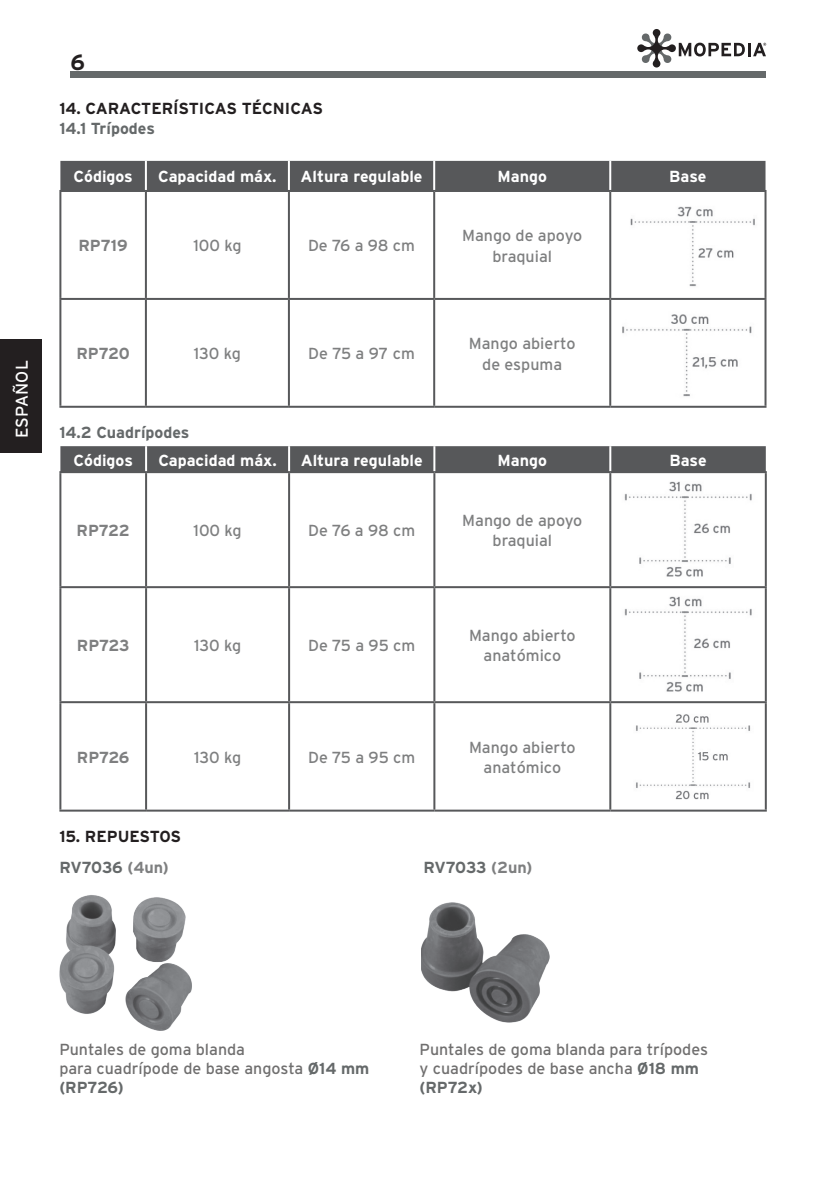
<style>
.page{position:relative;width:839px;height:1191px;background:#fff}
.page>*{position:absolute;margin:0;border:0;box-sizing:border-box;transform-origin:0 0}
.t1{font:700 22px "Interstate";color:#231f20}
.t2{font:17px "Interstate";letter-spacing:.005em;color:#fff}
.t3{font:16px/20.4px "Interstate";color:#7e7f80;text-align:center}
.t4{font:16px/19.2px "Interstate";color:#706f6f}
.t5{font:700 16px "Interstate";color:#fff}
.t6{font:700 16px/31px "Interstate";color:#231f20}
.t7{font:700 16px "Interstate";color:#65696a}
.t8{font:700 16px "Interstate";color:#7e7f80}
.s1{color:#65696a}
.s2{color:#7e7f80}
.s3{font-weight:700;color:#65696a}
</style>
<div class="page">
<div style="left:70px;top:71px;width:695px;height:7px;background:#65696a"></div>
<svg style="left:637px;top:29px;width:128px;height:39px"></svg>
<div style="left:0;top:340px;width:41px;height:113px;background:#231f20"></div>
<div style="left:60px;top:161px;width:705px;height:29px;background:#57585a"></div>
<hr style="left:145px;top:161px;width:2px;height:29px;background:#fff">
<hr style="left:288px;top:161px;width:2px;height:29px;background:#fff">
<hr style="left:433px;top:161px;width:2px;height:29px;background:#fff">
<hr style="left:609px;top:161px;width:2px;height:29px;background:#fff">
<hr style="left:59px;top:190px;width:87px;height:2px;background:#57585a">
<hr style="left:59px;top:192px;width:2px;height:106px;background:#57585a">
<hr style="left:146px;top:190px;width:143px;height:2px;background:#57585a">
<hr style="left:145px;top:192px;width:2px;height:106px;background:#57585a">
<hr style="left:289px;top:190px;width:145px;height:2px;background:#57585a">
<hr style="left:288px;top:192px;width:2px;height:106px;background:#57585a">
<hr style="left:434px;top:190px;width:176px;height:2px;background:#57585a">
<hr style="left:433px;top:192px;width:2px;height:106px;background:#57585a">
<hr style="left:610px;top:190px;width:156px;height:2px;background:#57585a">
<hr style="left:609px;top:192px;width:2px;height:106px;background:#57585a">
<hr style="left:764px;top:192px;width:2px;height:106px;background:#57585a">
<hr style="left:59px;top:298px;width:87px;height:2px;background:#57585a">
<hr style="left:59px;top:300px;width:2px;height:106px;background:#57585a">
<hr style="left:146px;top:298px;width:143px;height:2px;background:#57585a">
<hr style="left:145px;top:300px;width:2px;height:106px;background:#57585a">
<hr style="left:289px;top:298px;width:145px;height:2px;background:#57585a">
<hr style="left:288px;top:300px;width:2px;height:106px;background:#57585a">
<hr style="left:434px;top:298px;width:176px;height:2px;background:#57585a">
<hr style="left:433px;top:300px;width:2px;height:106px;background:#57585a">
<hr style="left:610px;top:298px;width:156px;height:2px;background:#57585a">
<hr style="left:609px;top:300px;width:2px;height:106px;background:#57585a">
<hr style="left:764px;top:300px;width:2px;height:106px;background:#57585a">
<hr style="left:59px;top:406px;width:87px;height:2px;background:#57585a">
<hr style="left:146px;top:406px;width:143px;height:2px;background:#57585a">
<hr style="left:289px;top:406px;width:145px;height:2px;background:#57585a">
<hr style="left:434px;top:406px;width:176px;height:2px;background:#57585a">
<hr style="left:610px;top:406px;width:156px;height:2px;background:#57585a">
<img style="left:630px;top:206px;width:125px;height:81px">
<img style="left:622px;top:314px;width:130px;height:83px">
<div style="left:60px;top:446px;width:705px;height:25px;background:#57585a"></div>
<hr style="left:59px;top:471px;width:87px;height:2px;background:#57585a">
<hr style="left:59px;top:473px;width:2px;height:113px;background:#57585a">
<hr style="left:146px;top:471px;width:143px;height:2px;background:#57585a">
<hr style="left:145px;top:473px;width:2px;height:113px;background:#57585a">
<hr style="left:289px;top:471px;width:145px;height:2px;background:#57585a">
<hr style="left:288px;top:473px;width:2px;height:113px;background:#57585a">
<hr style="left:434px;top:471px;width:176px;height:2px;background:#57585a">
<hr style="left:433px;top:473px;width:2px;height:113px;background:#57585a">
<hr style="left:610px;top:471px;width:156px;height:2px;background:#57585a">
<hr style="left:609px;top:473px;width:2px;height:113px;background:#57585a">
<hr style="left:764px;top:473px;width:2px;height:113px;background:#57585a">
<hr style="left:59px;top:586px;width:87px;height:2px;background:#57585a">
<hr style="left:59px;top:588px;width:2px;height:113px;background:#57585a">
<hr style="left:146px;top:586px;width:143px;height:2px;background:#57585a">
<hr style="left:145px;top:588px;width:2px;height:113px;background:#57585a">
<hr style="left:289px;top:586px;width:145px;height:2px;background:#57585a">
<hr style="left:288px;top:588px;width:2px;height:113px;background:#57585a">
<hr style="left:434px;top:586px;width:176px;height:2px;background:#57585a">
<hr style="left:433px;top:588px;width:2px;height:113px;background:#57585a">
<hr style="left:610px;top:586px;width:156px;height:2px;background:#57585a">
<hr style="left:609px;top:588px;width:2px;height:113px;background:#57585a">
<hr style="left:764px;top:588px;width:2px;height:113px;background:#57585a">
<hr style="left:59px;top:701px;width:87px;height:2px;background:#57585a">
<hr style="left:59px;top:703px;width:2px;height:106px;background:#57585a">
<hr style="left:146px;top:701px;width:143px;height:2px;background:#57585a">
<hr style="left:145px;top:703px;width:2px;height:106px;background:#57585a">
<hr style="left:289px;top:701px;width:145px;height:2px;background:#57585a">
<hr style="left:288px;top:703px;width:2px;height:106px;background:#57585a">
<hr style="left:434px;top:701px;width:176px;height:2px;background:#57585a">
<hr style="left:433px;top:703px;width:2px;height:106px;background:#57585a">
<hr style="left:610px;top:701px;width:156px;height:2px;background:#57585a">
<hr style="left:609px;top:703px;width:2px;height:106px;background:#57585a">
<hr style="left:764px;top:703px;width:2px;height:106px;background:#57585a">
<hr style="left:59px;top:809px;width:87px;height:2px;background:#57585a">
<hr style="left:146px;top:809px;width:143px;height:2px;background:#57585a">
<hr style="left:289px;top:809px;width:145px;height:2px;background:#57585a">
<hr style="left:434px;top:809px;width:176px;height:2px;background:#57585a">
<hr style="left:610px;top:809px;width:156px;height:2px;background:#57585a">
<hr style="left:145px;top:446px;width:2px;height:25px;background:#fff">
<hr style="left:288px;top:446px;width:2px;height:25px;background:#fff">
<hr style="left:433px;top:446px;width:2px;height:25px;background:#fff">
<hr style="left:609px;top:446px;width:2px;height:25px;background:#fff">
<img style="left:624px;top:481px;width:128px;height:96px">
<img style="left:624px;top:596px;width:128px;height:96px">
<img style="left:636px;top:714px;width:115px;height:86px">
<img style="left:421px;top:902px;width:128px;height:120px">
<img style="left:59px;top:895px;width:133px;height:135px">
<p class="t2" style="left:12px;top:438px;width:79px;rotate:-90deg">ESPAÑOL</p>
<h1 class="t1" style="left:70px;top:50px;width:16px">6</h1>
<p class="t6" style="left:59px;top:93px;width:265px">14. CARACTERÍSTICAS TÉCNICAS</p>
<p class="t7" style="left:59px;top:119px;width:97px">14.1 Trípodes</p>
<p class="t5" style="left:73px;top:168px;width:61px">Códigos</p>
<p class="t5" style="left:158px;top:168px;width:120px">Capacidad máx.</p>
<p class="t5" style="left:300px;top:168px;width:123px">Altura regulable</p>
<p class="t5" style="left:497px;top:168px;width:51px">Mango</p>
<p class="t5" style="left:669px;top:168px;width:39px">Base</p>
<p class="t8" style="left:78px;top:237px;width:51px">RP719</p>
<p class="t3" style="left:193px;top:235px;width:50px">100 kg</p>
<p class="t3" style="left:308px;top:235px;width:108px">De 76 a 98 cm</p>
<p class="t3" style="left:462px;top:225px;width:122px">Mango de apoyo braquial</p>
<p class="t8" style="left:76px;top:345px;width:55px">RP720</p>
<p class="t3" style="left:194px;top:343px;width:49px">130 kg</p>
<p class="t3" style="left:308px;top:343px;width:108px">De 75 a 97 cm</p>
<p class="t3" style="left:468px;top:333px;width:108px">Mango abierto de espuma</p>
<p class="t7" style="left:59px;top:423px;width:132px">14.2 Cuadrípodes</p>
<p class="t5" style="left:73px;top:451px;width:61px">Códigos</p>
<p class="t5" style="left:158px;top:451px;width:120px">Capacidad máx.</p>
<p class="t5" style="left:300px;top:451px;width:123px">Altura regulable</p>
<p class="t5" style="left:497px;top:451px;width:51px">Mango</p>
<p class="t5" style="left:669px;top:451px;width:39px">Base</p>
<p class="t8" style="left:77px;top:521px;width:55px">RP722</p>
<p class="t3" style="left:193px;top:520px;width:50px">100 kg</p>
<p class="t3" style="left:308px;top:520px;width:108px">De 76 a 98 cm</p>
<p class="t3" style="left:462px;top:510px;width:122px">Mango de apoyo braquial</p>
<p class="t8" style="left:77px;top:636px;width:54px">RP723</p>
<p class="t3" style="left:194px;top:635px;width:49px">130 kg</p>
<p class="t3" style="left:308px;top:635px;width:109px">De 75 a 95 cm</p>
<p class="t3" style="left:469px;top:625px;width:108px">Mango abierto anatómico</p>
<p class="t8" style="left:77px;top:748px;width:54px">RP726</p>
<p class="t3" style="left:194px;top:747px;width:49px">130 kg</p>
<p class="t3" style="left:308px;top:747px;width:109px">De 75 a 95 cm</p>
<p class="t3" style="left:469px;top:736px;width:108px">Mango abierto anatómico</p>
<p class="t6" style="left:59px;top:821px;width:123px">15. REPUESTOS<br><span class="s1">RV7036</span> <span class="s2">(4un)</span></p>
<p class="t7" style="left:423px;top:858px;width:110px">RV7033 <span class="s2">(2un)</span></p>
<p class="t4" style="left:59px;top:1039px;width:311px">Puntales de goma blanda<br>para cuadrípode de base angosta <span class="s3">Ø14 mm (RP726)</span></p>
<p class="t4" style="left:419px;top:1039px;width:290px">Puntales de goma blanda para trípodes y cuadrípodes de base ancha <span class="s3">Ø18 mm (RP72x)</span></p>
</div>
